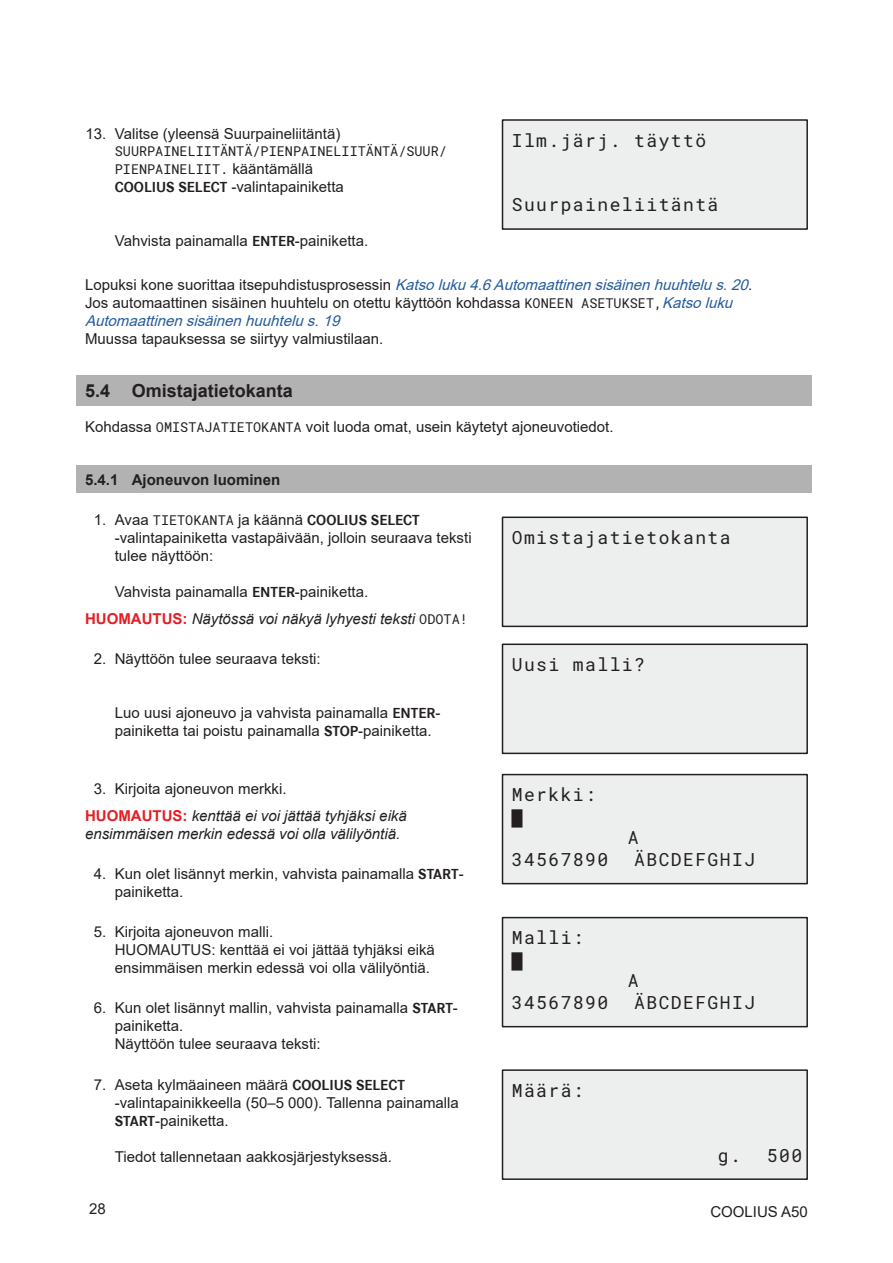
<style>
.page{position:relative;width:893px;height:1263px;background:#fff}
.page>*{position:absolute;margin:0;border:0;box-sizing:border-box;transform-origin:0 0}
.t1{font:18px "Roboto Mono";letter-spacing:.08em;color:#231f20}
.t2{font:700 18px "Arial";color:#231f20}
.t3{font:15px/18px "Arial";color:#231f20}
.t4{font:italic 15px/26.5px "Arial";color:#231f20}
.t5{font:700 15px "Arial";color:#231f20}
.t6{font:13.5px/18px "Roboto Mono";color:#231f20}
.s1{font-family:"Arial";font-size:15px}
.s2{font-family:"Corporate S";font-weight:700}
.s3{font-style:italic;color:#245c9d}
.s4{font-family:"Roboto Mono";font-size:13.5px}
.s5{font-weight:700;color:#e41e25}
.s6{font-style:italic}
.s7{font-style:normal}
.s8{font-weight:700;font-style:normal;color:#e41e25}
</style>
<div class="page">
<div style="left:77px;top:375px;width:735px;height:30px;background:#b2b2b2"></div>
<div style="left:77px;top:465px;width:735px;height:28px;background:#b2b2b2"></div>
<div style="left:502px;top:120px;width:305px;height:109px;background:#edefef"></div>
<div style="left:502px;top:119px;width:306px;height:111px;border:2px solid #231f20"></div>
<div style="left:502px;top:517px;width:305px;height:109px;background:#edefef"></div>
<div style="left:502px;top:516px;width:306px;height:111px;border:2px solid #231f20"></div>
<div style="left:502px;top:644px;width:305px;height:109px;background:#edefef"></div>
<div style="left:502px;top:643px;width:306px;height:111px;border:2px solid #231f20"></div>
<div style="left:502px;top:774px;width:305px;height:110px;background:#edefef"></div>
<div style="left:502px;top:774px;width:306px;height:110px;border:2px solid #231f20"></div>
<div style="left:502px;top:917px;width:305px;height:110px;background:#edefef"></div>
<div style="left:502px;top:917px;width:306px;height:110px;border:2px solid #231f20"></div>
<div style="left:502px;top:1070px;width:305px;height:109px;background:#edefef"></div>
<div style="left:502px;top:1069px;width:306px;height:111px;border:2px solid #231f20"></div>
<p class="t3" style="left:85px;top:125px;width:256px">13. Valitse (yleensä Suurpaineliitäntä)</p>
<p class="t6" style="left:115px;top:141px;width:334px">SUURPAINELIITÄNTÄ/PIENPAINELIITÄNTÄ/SUUR/<br>PIENPAINELIIT. <span class="s1">kääntämällä</span></p>
<p class="t3" style="left:115px;top:177px;width:231px"><span class="s2">COOLIUS SELECT</span> -valintapainiketta</p>
<p class="t1" style="left:512px;top:128px;width:196px">Ilm.järj. täyttö</p>
<p class="t1" style="left:512px;top:192px;width:208px">Suurpaineliitäntä</p>
<p class="t3" style="left:115px;top:231px;width:255px">Vahvista painamalla <span class="s2">ENTER</span>-painiketta.</p>
<p class="t3" style="left:85px;top:276px;width:670px">L o p u ks i ko n e s u o r i tta a i ts e p u h d i s t u s p ro s e s s i n <span class="s3">Katsoluku4.6Automaattinensisäinenhuuhtelus.20</span>.<br>Jos automaattinen sisäinen huuhtelu on otettu käyttöön kohdassa <span class="s4">KONEEN ASETUKSET,</span><span class="s3">Katsoluku<br>Automaattinensisäinenhuuhtelus.19</span></p>
<p class="t3" style="left:85px;top:330px;width:300px">Muussa tapauksessa se siirtyy valmiustilaan.</p>
<p class="t2" style="left:85px;top:378px;width:209px">5.4 Omistajatietokanta</p>
<p class="t3" style="left:85px;top:417px;width:530px">Kohdassa <span class="s4">OMISTAJATIETOKANTA</span> voit luoda omat, usein käytetyt ajoneuvotiedot.</p>
<p class="t5" style="left:85px;top:469px;width:197px">5.4.1 Ajoneuvon luominen</p>
<p class="t3" style="left:115px;top:511px;width:358px;text-indent:-21px">1. Avaa <span class="s4">TIETOKANTA</span> ja käännä <span class="s2">COOLIUS SELECT </span>-valintapainiketta vastapäivään, jolloin seuraava teksti tulee näyttöön:</p>
<p class="t3" style="left:85px;top:578px;width:384px;line-height:26.5px;text-indent:30px">Vahvista painamalla <span class="s2">ENTER</span>-painiketta.<br><span class="s5">HUOMAUTUS:</span> <span class="s6">Näytössä voi näkyä lyhyesti teksti</span> <span class="s4">ODOTA!</span></p>
<p class="t3" style="left:94px;top:649px;width:228px">2. Näyttöön tulee seuraava teksti:</p>
<p class="t1" style="left:512px;top:525px;width:220px">Omistajatietokanta</p>
<p class="t1" style="left:512px;top:652px;width:135px">Uusi malli?</p>
<p class="t3" style="left:115px;top:703px;width:327px">Luo uusi ajoneuvo ja vahvista painamalla <span class="s2">ENTER&shy;</span>painiketta tai poistu painamalla <span class="s2">STOP</span>-painiketta.</p>
<p class="t4" style="left:85px;top:776px;width:323px;text-indent:9px"><span class="s7">3. Kirjoita ajoneuvon merkki.<br></span><span class="s8">HUOMAUTUS:</span> kenttää ei voi jättää tyhjäksi eikä</p>
<p class="t4" style="left:85px;top:820px;width:317px">ensimmäisen merkin edessä voi olla välilyöntiä.</p>
<p class="t3" style="left:115px;top:864px;width:350px;text-indent:-21px">4. Kun olet lisännyt merkin, vahvista painamalla <span class="s2">START&shy;</span>painiketta.</p>
<p class="t3" style="left:115px;top:923px;width:322px;text-indent:-21px">5. Kirjoita ajoneuvon malli.<br>HUOMAUTUS: kenttää ei voi jättää tyhjäksi eikä ensimmäisen merkin edessä voi olla välilyöntiä.</p>
<p class="t3" style="left:115px;top:999px;width:345px;text-indent:-21px">6. Kun olet lisännyt mallin, vahvista painamalla <span class="s2">START&shy;</span>painiketta.<br>Näyttöön tulee seuraava teksti:</p>
<p class="t3" style="left:115px;top:1075px;width:346px;text-indent:-21px">7. Aseta kylmäaineen määrä <span class="s2">COOLIUS SELECT </span>-valintapainikkeella (50–5 000). Tallenna painamalla<br><span class="s2">START</span>-painiketta.</p>
<p class="t3" style="left:115px;top:1147px;width:279px">Tiedot tallennetaan aakkosjärjestyksessä.</p>
<p class="t1" style="left:512px;top:782px;width:86px">Merkki:</p>
<p class="t3" style="left:512px;top:808px;width:12px">█</p>
<p class="t1" style="left:628px;top:825px;width:12px">A</p>
<p class="t1" style="left:512px;top:847px;width:98px">34567890</p>
<p class="t1" style="left:634px;top:847px;width:122px">ÄBCDEFGHIJ</p>
<p class="t1" style="left:512px;top:925px;width:73px">Malli:</p>
<p class="t3" style="left:512px;top:951px;width:12px">█</p>
<p class="t1" style="left:628px;top:968px;width:12px">A</p>
<p class="t1" style="left:512px;top:990px;width:98px">34567890</p>
<p class="t1" style="left:634px;top:990px;width:122px">ÄBCDEFGHIJ</p>
<p class="t1" style="left:512px;top:1078px;width:73px">Määrä:</p>
<p class="t1" style="left:718px;top:1142px;width:86px">g. 500</p>
<p class="t3" style="left:89px;top:1200px;width:18px">28</p>
<p class="t3" style="left:710px;top:1202px;width:99px">COOLIUS A50</p>
</div>
